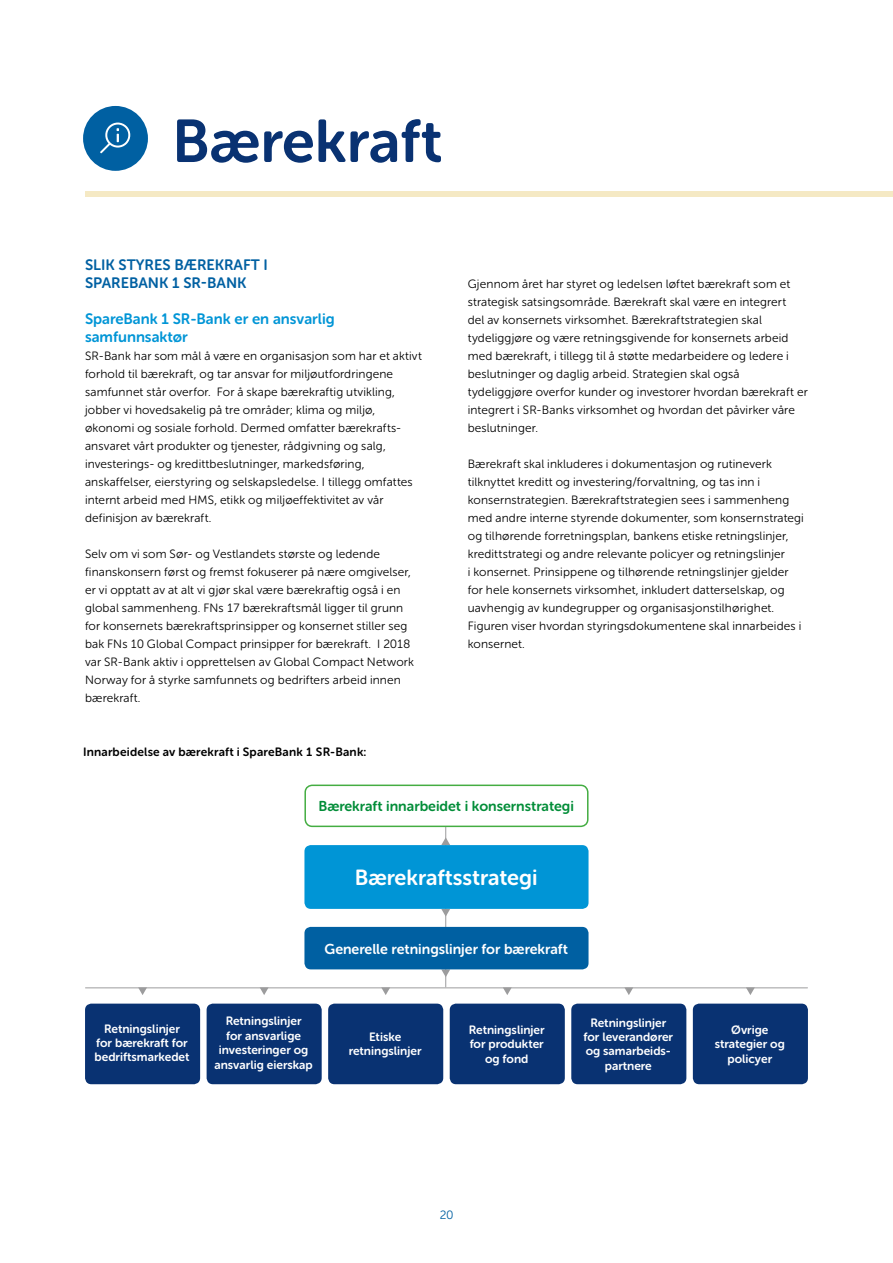
<style>
.page{position:relative;width:893px;height:1263px;background:#fff}
.page>*{position:absolute;margin:0;border:0;box-sizing:border-box;transform-origin:0 0}
.Heading_TOC{font:60px "Museo Sans Rounded 700";color:#093272}
.Organisasjonsstruktu{font:21.75px "Museo Sans Rounded 700";color:#fff}
.Subtittel{font:15px/18px "Museo Sans Rounded 700";color:#0095d6}
.Subtittel-2{font:15px/18px "Museo Sans Rounded 700";color:#0060a2}
.Organisasjonsstruktu-2{font:14.25px "Museo Sans Rounded 700";color:#028d38}
.Organisasjonsstruktu-3{font:14.25px "Museo Sans Rounded 700";color:#fff}
.Brødtekst{font:12px/18px "Museo Sans Rounded 300";letter-spacing:.015em;color:#000}
.Organisasjonsstruktu-4{font:12px/14.1px "Museo Sans Rounded 700";color:#fff;text-align:center}
.Brødtekst-2{font:12px "Museo Sans Rounded 700";letter-spacing:.015em;color:#000}
.t1{font:12px "Museo Sans Rounded 300";color:#0060a2}
</style>
<div class="page">
<div style="left:85px;top:191px;width:808px;height:6px;background:#f5e9c4"></div>
<div style="left:83px;top:106px;width:65px;height:65px;background:#0060a2;border-radius:50%"></div>
<svg style="left:100px;top:123px;width:31px;height:30px"></svg>
<hr style="left:445px;top:805px;width:1px;height:182px;background:#9c9c9d">
<div style="left:85px;top:1003px;width:115px;height:81px;background:#093272;border-radius:6px"></div>
<div style="left:450px;top:1003px;width:115px;height:81px;background:#093272;border-radius:6px"></div>
<div style="left:207px;top:1003px;width:115px;height:81px;background:#093272;border-radius:6px"></div>
<div style="left:328px;top:1003px;width:115px;height:81px;background:#093272;border-radius:6px"></div>
<hr style="left:85px;top:987px;width:722px;height:1px;background:#9c9c9d">
<div style="left:571px;top:1003px;width:115px;height:81px;background:#093272;border-radius:6px"></div>
<div style="left:693px;top:1003px;width:115px;height:81px;background:#093272;border-radius:6px"></div>
<div style="left:305px;top:785px;width:283px;height:41px;background:#fff;border-radius:7px"></div>
<div style="left:304px;top:784px;width:284px;height:43px;border:2px solid #44ad42;border-radius:7px"></div>
<svg style="left:441px;top:837px;width:9px;height:8px"></svg>
<svg style="left:441px;top:909px;width:9px;height:8px"></svg>
<svg style="left:441px;top:969px;width:9px;height:8px"></svg>
<svg style="left:138px;top:987px;width:9px;height:8px"></svg>
<svg style="left:503px;top:987px;width:9px;height:8px"></svg>
<svg style="left:260px;top:987px;width:9px;height:8px"></svg>
<svg style="left:624px;top:987px;width:9px;height:8px"></svg>
<svg style="left:381px;top:987px;width:9px;height:8px"></svg>
<svg style="left:746px;top:987px;width:9px;height:8px"></svg>
<div style="left:304px;top:845px;width:284px;height:64px;background:#0095d6;border-radius:6px"></div>
<div style="left:304px;top:927px;width:284px;height:42px;background:#0060a2;border-radius:6px"></div>
<p class="Heading_TOC" style="left:172px;top:108px;width:272px">Bærekraft</p>
<p class="Subtittel-2" style="left:85px;top:256px;width:184px">SLIK STYRES BÆREKRAFT I<br>SPAREBANK 1 SR-BANK</p>
<p class="Subtittel" style="left:85px;top:310px;width:251px">SpareBank 1 SR-Bank er en ansvarlig samfunnsaktør</p>
<p class="Brødtekst" style="left:85px;top:347px;width:338px">SR-Bank har som mål å være en organisasjon som har et aktivt forhold til bærekraft, og tar ansvar for miljøutfordringene samfunnet står overfor. For å skape bærekraftig utvikling, jobber vi hovedsakelig på tre områder; klima og miljø, økonomi og sosiale forhold. Dermed omfatter bærekrafts&shy;ansvaret vårt produkter og tjenester, rådgivning og salg, investerings- og kredittbeslutninger, markedsføring, anskaffelser, eierstyring og selskapsledelse. I tillegg omfattes internt arbeid med HMS, etikk og miljøeffektivitet av vår definisjon av bærekraft.</p>
<p class="Brødtekst" style="left:85px;top:545px;width:330px">Selv om vi som Sør- og Vestlandets største og ledende finanskonsern først og fremst fokuserer på nære omgivelser, er vi opptatt av at alt vi gjør skal være bærekraftig også i en global sammenheng. FNs 17 bærekraftsmål ligger til grunn for konsernets bærekraftsprinsipper og konsernet stiller seg bak FNs 10 Global Compact prinsipper for bærekraft. I 2018 var SR-Bank aktiv i opprettelsen av Global Compact Network Norway for å styrke samfunnets og bedrifters arbeid innen bærekraft.</p>
<p class="Brødtekst-2" style="left:83px;top:745px;width:285px">Innarbeidelse av bærekraft i SpareBank 1 SR-Bank:</p>
<p class="Brødtekst" style="left:468px;top:275px;width:342px">Gjennom året har styret og ledelsen løftet bærekraft som et strategisk satsingsområde. Bærekraft skal være en integrert<br>del av konsernets virksomhet. Bærekraftstrategien skal tydeliggjøre og være retningsgivende for konsernets arbeid med bærekraft, i tillegg til å støtte medarbeidere og ledere i beslutninger og daglig arbeid. Strategien skal også<br>tydeliggjøre overfor kunder og investorer hvordan bærekraft er integrert i SR-Banks virksomhet og hvordan det påvirker våre beslutninger.</p>
<p class="Brødtekst" style="left:468px;top:455px;width:338px">Bærekraft skal inkluderes i dokumentasjon og rutineverk tilknyttet kreditt og investering/forvaltning, og tas inn i konsernstrategien. Bærekraftstrategien sees i sammenheng med andre interne styrende dokumenter, som konsernstrategi og tilhørende forretningsplan, bankens etiske retningslinjer, kredittstrategi og andre relevante policyer og retningslinjer<br>i konsernet. Prinsippene og tilhørende retningslinjer gjelder for hele konsernets virksomhet, inkludert datterselskap, og uavhengig av kundegrupper og organisasjonstilhørighet.<br>Figuren viser hvordan styringsdokumentene skal innarbeides i konsernet.</p>
<p class="Organisasjonsstruktu-2" style="left:318px;top:798px;width:257px">Bærekraft innarbeidet i konsernstrategi</p>
<p class="Organisasjonsstruktu" style="left:355px;top:865px;width:184px">Bærekraftsstrategi</p>
<p class="Organisasjonsstruktu-3" style="left:325px;top:941px;width:245px">Generelle retningslinjer for bærekraft</p>
<p class="Organisasjonsstruktu-4" style="left:214px;top:1014px;width:100px">Retningslinjer<br>for ansvarlige investeringer og ansvarlig eierskap</p>
<p class="Organisasjonsstruktu-4" style="left:95px;top:1021px;width:96px">Retningslinjer<br>for bærekraft for bedriftsmarkedet</p>
<p class="Organisasjonsstruktu-4" style="left:469px;top:1023px;width:77px">Retningslinjer for produkter og fond</p>
<p class="Organisasjonsstruktu-4" style="left:349px;top:1030px;width:74px">Etiske retningslinjer</p>
<p class="Organisasjonsstruktu-4" style="left:583px;top:1016px;width:91px">Retningslinjer for leverandører og samarbeids&shy;partnere</p>
<p class="Organisasjonsstruktu-4" style="left:715px;top:1023px;width:72px">Øvrige strategier og policyer</p>
<p class="t1" style="left:440px;top:1208px;width:15px">20</p>
</div>
